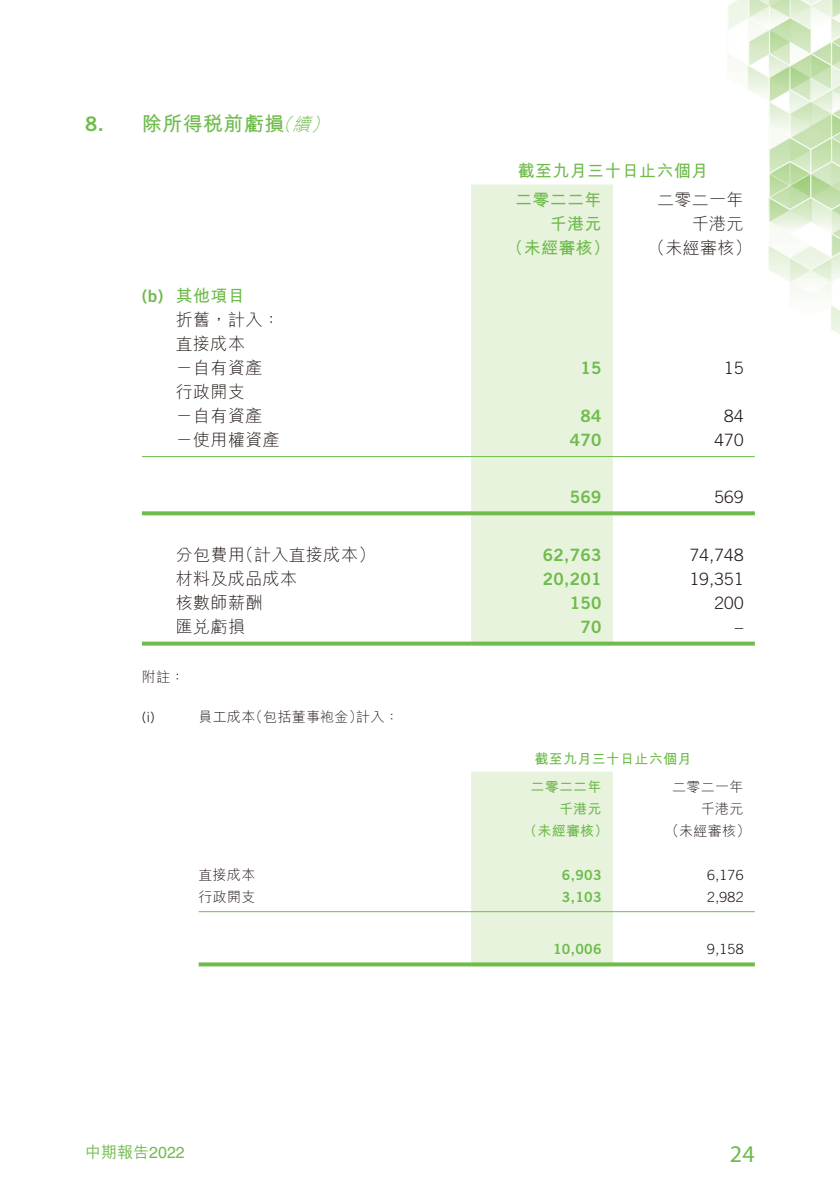
<style>
.page{position:relative;width:840px;height:1191px;background:#fff}
.page>*{position:absolute;margin:0;border:0;box-sizing:border-box;transform-origin:0 0}
.t1{font:24px "Myriad Pro";color:#6fbb4c}
.t2{font:700 20px "M Hei HK";letter-spacing:.02em;color:#6fbb4c}
.t3{font:20px "Trade Gothic LT Std Bd 2";color:#6fbb4c}
.t4{font:italic 300 18px "M Hei HK";color:#6fbb4c}
.t5{font:300 17px/24px "M Hei HK";letter-spacing:.02em;color:#231916}
.t6{font:17px "Trade Gothic LT Std Bd 2";letter-spacing:.02em;color:#6fbb4c}
.t7{font:700 17px "M Hei HK";letter-spacing:.02em;color:#6fbb4c}
.t8{font:300 17px "Trade Gothic LT Std";letter-spacing:.02em;color:#231916}
.t9{font:500 16px "M Hei HK";color:#6fbb4c}
.t10{font:300 14px "M Hei HK";letter-spacing:.02em;color:#231916}
.t11{font:700 14px "M Hei HK";letter-spacing:.02em;color:#6fbb4c}
.t12{font:300 14px "Trade Gothic LT Std";letter-spacing:.02em;color:#231916}
.t13{font:14px "Trade Gothic LT Std Bd 2";letter-spacing:.02em;color:#6fbb4c}
.s1{font-family:"Helvetica LT Std";font-weight:400}
</style>
<div class="page">
<img style="left:141px;top:0;width:698px;height:967px">
<div style="left:471px;top:184px;width:141px;height:457px;background:#e8f3de"></div>
<hr style="left:142px;top:456px;width:329px;height:1px;background:#6fbb4c">
<hr style="left:471px;top:456px;width:141px;height:1px;background:#6fbb4c">
<hr style="left:612px;top:456px;width:142px;height:1px;background:#6fbb4c">
<svg style="left:142px;top:511px;width:329px;height:4px"></svg>
<svg style="left:471px;top:511px;width:141px;height:4px"></svg>
<svg style="left:612px;top:511px;width:142px;height:4px"></svg>
<svg style="left:142px;top:641px;width:329px;height:4px"></svg>
<svg style="left:471px;top:641px;width:141px;height:4px"></svg>
<svg style="left:612px;top:641px;width:142px;height:4px"></svg>
<div style="left:471px;top:771px;width:141px;height:191px;background:#e8f3de"></div>
<hr style="left:198px;top:911px;width:273px;height:1px;background:#6fbb4c">
<hr style="left:471px;top:911px;width:141px;height:1px;background:#6fbb4c">
<hr style="left:612px;top:911px;width:142px;height:1px;background:#6fbb4c">
<svg style="left:198px;top:962px;width:273px;height:4px"></svg>
<svg style="left:471px;top:962px;width:141px;height:4px"></svg>
<svg style="left:612px;top:962px;width:142px;height:4px"></svg>
<p class="t3" style="left:85px;top:112px;width:20px">8.</p>
<p class="t2" style="left:142px;top:109px;width:144px">除所得稅前虧損</p>
<p class="t4" style="left:292px;top:115px;width:24px">續</p>
<p class="t4" style="left:274px;top:115px;width:24px">（</p>
<p class="t4" style="left:310px;top:115px;width:24px">(</p>
<p class="t6" style="left:142px;top:286px;width:23px">b( )</p>
<p class="t7" style="left:176px;top:284px;width:71px">其他項目</p>
<p class="t5" style="left:176px;top:308px;width:105px">折舊，計入：直接成本</p>
<p class="t5" style="left:176px;top:356px;width:88px">－自有資產行政開支</p>
<p class="t5" style="left:176px;top:404px;width:88px">－自有資產</p>
<p class="t5" style="left:176px;top:428px;width:105px">－使用權資產</p>
<p class="t5" style="left:237px;top:543px;width:140px">（計入直接成本(</p>
<p class="t5" style="left:176px;top:543px;width:71px">分包費用</p>
<p class="t5" style="left:176px;top:567px;width:123px">材料及成品成本</p>
<p class="t5" style="left:176px;top:591px;width:88px">核數師薪酬</p>
<p class="t5" style="left:176px;top:615px;width:71px">匯兌虧損</p>
<p class="t10" style="left:142px;top:670px;width:44px">附註：</p>
<p class="t12" style="left:142px;top:709px;width:14px">) i(</p>
<p class="t10" style="left:249px;top:710px;width:115px">（包括董事袍金）</p>
<p class="t10" style="left:198px;top:710px;width:58px">員工成本</p>
<p class="t10" style="left:356px;top:710px;width:44px">計入：</p>
<p class="t10" style="left:198px;top:867px;width:58px">直接成本</p>
<p class="t10" style="left:198px;top:889px;width:58px">行政開支</p>
<p class="t9" style="left:85px;top:1140px;width:101px">中期報告<span class="s1">2022</span></p>
<p class="t7" style="left:517px;top:158px;width:192px">截至九月三十日止六個月</p>
<p class="t5" style="left:656px;top:188px;width:88px">二零二一年</p>
<p class="t7" style="left:515px;top:188px;width:88px">二零二二年</p>
<p class="t7" style="left:549px;top:212px;width:53px">千港元</p>
<p class="t5" style="left:691px;top:212px;width:53px">千港元</p>
<p class="t7" style="left:506px;top:236px;width:105px">（未經審核）</p>
<p class="t5" style="left:647px;top:236px;width:105px">（未經審核(</p>
<p class="t6" style="left:580px;top:358px;width:23px">15</p>
<p class="t8" style="left:723px;top:358px;width:21px">15</p>
<p class="t6" style="left:580px;top:406px;width:23px">84</p>
<p class="t8" style="left:723px;top:406px;width:21px">84</p>
<p class="t6" style="left:569px;top:430px;width:33px">470</p>
<p class="t8" style="left:714px;top:430px;width:31px">470</p>
<p class="t6" style="left:569px;top:486px;width:33px">569</p>
<p class="t8" style="left:714px;top:487px;width:31px">569</p>
<p class="t6" style="left:542px;top:544px;width:60px">62,763</p>
<p class="t8" style="left:689px;top:545px;width:55px">74,748</p>
<p class="t6" style="left:542px;top:568px;width:60px">20,201</p>
<p class="t8" style="left:689px;top:569px;width:55px">19,351</p>
<p class="t6" style="left:569px;top:592px;width:33px">150</p>
<p class="t8" style="left:714px;top:593px;width:31px">200</p>
<p class="t6" style="left:580px;top:616px;width:23px">70</p>
<p class="t8" style="left:734px;top:617px;width:10px">–</p>
<p class="t11" style="left:534px;top:749px;width:158px">截至九月三十日止六個月</p>
<p class="t10" style="left:672px;top:779px;width:73px">二零二一年</p>
<p class="t11" style="left:530px;top:776px;width:73px">二零二二年</p>
<p class="t11" style="left:558px;top:798px;width:44px">千港元</p>
<p class="t10" style="left:700px;top:801px;width:44px">千港元</p>
<p class="t11" style="left:523px;top:820px;width:87px">（未經審核）</p>
<p class="t10" style="left:664px;top:823px;width:87px">（未經審核(</p>
<p class="t13" style="left:561px;top:866px;width:41px">6,903</p>
<p class="t12" style="left:707px;top:866px;width:38px">6,176</p>
<p class="t13" style="left:561px;top:888px;width:41px">3,103</p>
<p class="t12" style="left:707px;top:888px;width:38px">2,982</p>
<p class="t13" style="left:553px;top:940px;width:50px">10,006</p>
<p class="t12" style="left:707px;top:941px;width:38px">9,158</p>
<h1 class="t1" style="left:729px;top:1139px;width:27px">24</h1>
</div>
